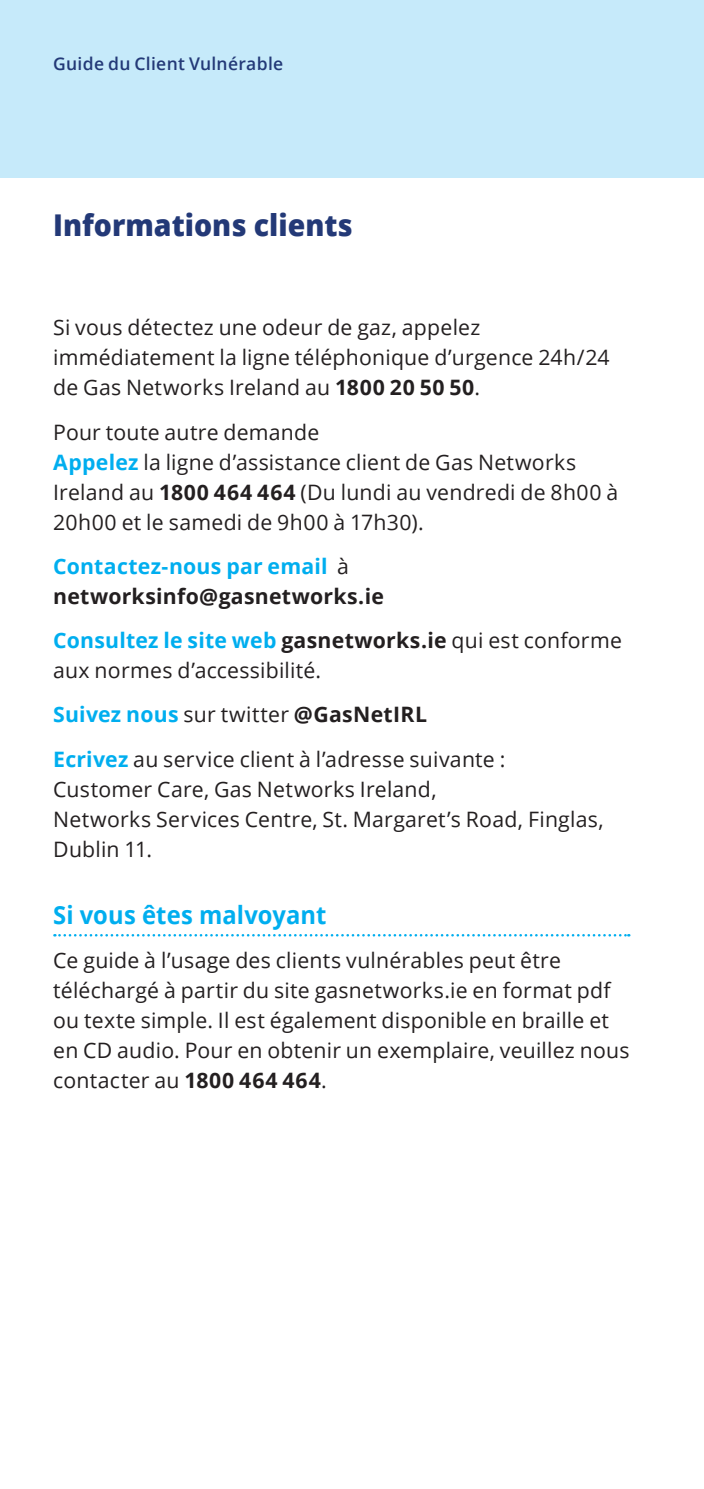
<style>
.page{position:relative;width:704px;height:1489px;background:#fff}
.page>*{position:absolute;margin:0;border:0;box-sizing:border-box;transform-origin:0 0}
.t1{font:800 30px "Open Sans";color:#233977;scale:.95 1}
.t2{font:700 25px "Open Sans";color:#00aeef;scale:.95 1}
.t3{font:21.25px/30px "Open Sans";letter-spacing:.01em;color:#231f20}
.t4{font:700 21.25px "Open Sans";letter-spacing:.01em;color:#00aeef}
.t5{font:700 21.25px "Open Sans";letter-spacing:.01em;color:#231f20}
.t6{font:600 17.5px "Open Sans";letter-spacing:.015em;color:#233977}
.s1{font-weight:700}
.s2{font-weight:700;color:#00aeef}
.s3{font-weight:400;color:#231f20}
.s4{color:#231f20}
</style>
<div class="page">
<div style="left:0;top:0;width:704px;height:177px;background:#c6eafa"></div>
<svg style="left:54px;top:934px;width:575px;height:2px"></svg>
<p class="t6" style="left:53px;top:52px;width:232px">Guide du Client Vulnérable</p>
<h4 class="t1" style="left:53px;top:202px;width:317px">Informations clients</h4>
<p class="t3" style="left:53px;top:312px;width:558px">Si vous détectez une odeur de gaz, appelez immédiatement la ligne téléphonique d’urgence 24h/24 de Gas Networks Ireland au <span class="s1">1800 20 50 50</span>.</p>
<p class="t3" style="left:53px;top:416px;width:567px">Pour toute autre demande<br><span class="s2">Appelez</span> la ligne d’assistance client de Gas Networks Ireland au <span class="s1">1800 464 464</span> (Du lundi au vendredi de 8h00 à 20h00 et le samedi de 9h00 à 17h30).</p>
<p class="t4" style="left:53px;top:551px;width:297px">Contactez-nous par email <span class="s3">à</span></p>
<p class="t5" style="left:53px;top:581px;width:332px">networksinfo@gasnetworks.ie</p>
<p class="t3" style="left:53px;top:624px;width:570px"><span class="s2">Consultez le site web</span> <span class="s1">gasnetworks.ie</span> qui est conforme aux normes d’accessibilité.</p>
<p class="t4" style="left:53px;top:699px;width:375px">Suivez nous <span class="s3">sur twitter</span> <span class="s4">@GasNetIRL</span></p>
<p class="t3" style="left:53px;top:743px;width:552px"><span class="s2">Ecrivez</span> au service client à l’adresse suivante :<br>Customer Care, Gas Networks Ireland,<br>Networks Services Centre, St. Margaret’s Road, Finglas, Dublin 11.</p>
<p class="t2" style="left:53px;top:897px;width:289px">Si vous êtes malvoyant</p>
<p class="t3" style="left:53px;top:944px;width:578px">Ce guide à l’usage des clients vulnérables peut être téléchargé à partir du site gasnetworks.ie en format pdf ou texte simple. Il est également disponible en braille et en CD audio. Pour en obtenir un exemplaire, veuillez nous contacter au <span class="s1">1800 464 464</span>.</p>
</div>
